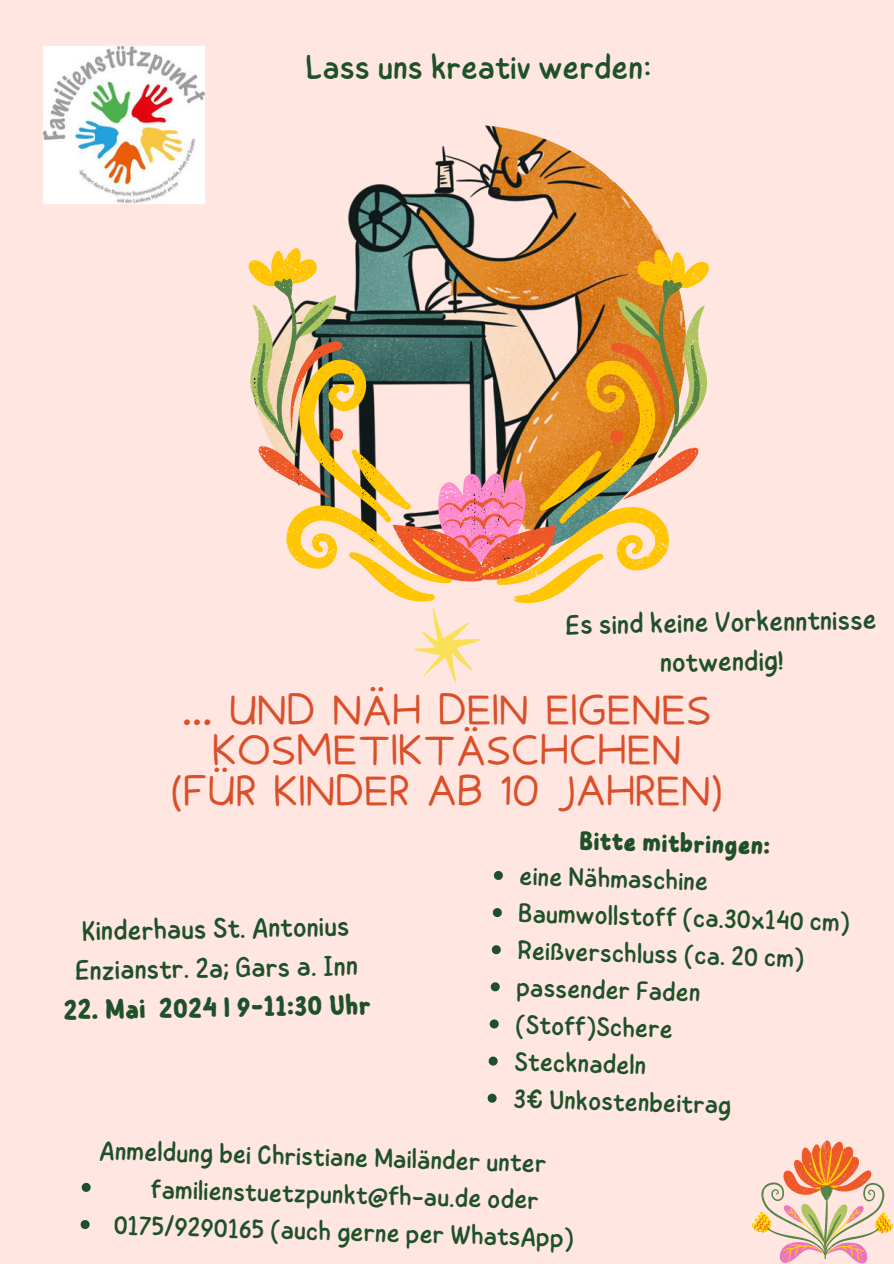
<style>
.page{position:relative;width:894px;height:1264px;background:#fff}
.page>*{position:absolute;margin:0;border:0;box-sizing:border-box;transform-origin:0 0}
.t1{font:42px/40.5px "Irene Florentina";letter-spacing:-.095em;color:#da4f2a;text-align:center}
.t2{font:34.5px "Childos Arabic";color:#1e5129}
.t3{font:28.5px/39.3px "Childos Arabic";color:#1e5129;text-align:center}
.t4{font:700 28.5px "Childos Arabic";color:#1e5129}
.t5{font:27px "Childos Arabic";color:#1e5129}
.t6{font:700 27px "Childos Arabic";color:#1e5129}
</style>
<div class="page">
<div style="left:0;top:0;width:893px;height:1263px;background:#ffe6e0"></div>
<img style="left:247px;top:125px;width:438px;height:438px;border-radius:50%">
<svg style="left:413px;top:607px;width:67px;height:76px"></svg>
<svg style="left:751px;top:1140px;width:142px;height:123px"></svg>
<img style="left:44px;top:46px;width:161px;height:158px">
<svg style="left:81px;top:1182px;width:10px;height:9px"></svg>
<svg style="left:80px;top:1220px;width:10px;height:9px"></svg>
<svg style="left:493px;top:871px;width:10px;height:9px"></svg>
<svg style="left:492px;top:908px;width:10px;height:9px"></svg>
<svg style="left:491px;top:945px;width:10px;height:9px"></svg>
<svg style="left:490px;top:982px;width:9px;height:9px"></svg>
<svg style="left:489px;top:1019px;width:9px;height:9px"></svg>
<svg style="left:488px;top:1056px;width:9px;height:9px"></svg>
<svg style="left:487px;top:1093px;width:9px;height:9px"></svg>
<svg style="left:250px;top:302px;width:458px;height:107px"></svg>
<svg style="left:262px;top:458px;width:434px;height:20px"></svg>
<svg style="left:257px;top:302px;width:442px;height:156px"></svg>
<svg style="left:286px;top:357px;width:385px;height:247px"></svg>
<svg style="left:392px;top:472px;width:163px;height:112px"></svg>
<svg style="left:248px;top:244px;width:461px;height:58px"></svg>
<p class="t2" style="left:305px;top:43px;width:348px">Lass uns kreativ werden:</p>
<p class="t3" style="left:565px;top:605px;width:312px;rotate:-1deg">Es sind keine Vorkenntnisse notwendig!</p>
<p class="t1" style="left:169px;top:689px;width:557px">... UND NÄH DEIN EIGENES<br>KOSMETIKTÄSCHCHEN (FÜR KINDER AB 10 JAHREN)</p>
<p class="t3" style="left:82px;top:911px;width:269px;rotate:-1deg">Kinderhaus St. Antonius</p>
<p class="t3" style="left:75px;top:951px;width:284px;rotate:-1deg">Enzianstr. 2a; Gars a. Inn</p>
<h1 class="t4" style="left:63px;top:989px;width:309px;rotate:-1deg">22. Mai 2024 | 9-11:30 Uhr</h1>
<h3 class="t6" style="left:580px;top:820px;width:192px;rotate:2deg">Bitte mitbringen:</h3>
<p class="t5" style="left:520px;top:856px;width:190px;rotate:2deg">eine Nähmaschine</p>
<p class="t5" style="left:519px;top:892px;width:333px;rotate:2deg">Baumwollstoff (ca.30x140 cm)</p>
<p class="t5" style="left:518px;top:930px;width:288px;rotate:2deg">Reißverschluss (ca. 20 cm)</p>
<p class="t5" style="left:517px;top:967px;width:185px;rotate:2deg">passender Faden</p>
<p class="t5" style="left:516px;top:1004px;width:159px;rotate:2deg">(Stoff)Schere</p>
<p class="t5" style="left:515px;top:1041px;width:133px;rotate:2deg">Stecknadeln</p>
<p class="t5" style="left:514px;top:1078px;width:220px;rotate:2deg">3€ Unkostenbeitrag</p>
<p class="t5" style="left:100px;top:1129px;width:448px;rotate:2deg">Anmeldung bei Christiane Mailänder unter</p>
<p class="t5" style="left:152px;top:1168px;width:389px;rotate:2deg">familienstuetzpunkt@fh-au.de oder</p>
<p class="t5" style="left:114px;top:1204px;width:462px;rotate:2deg">0175/9290165 (auch gerne per WhatsApp)</p>
</div>
